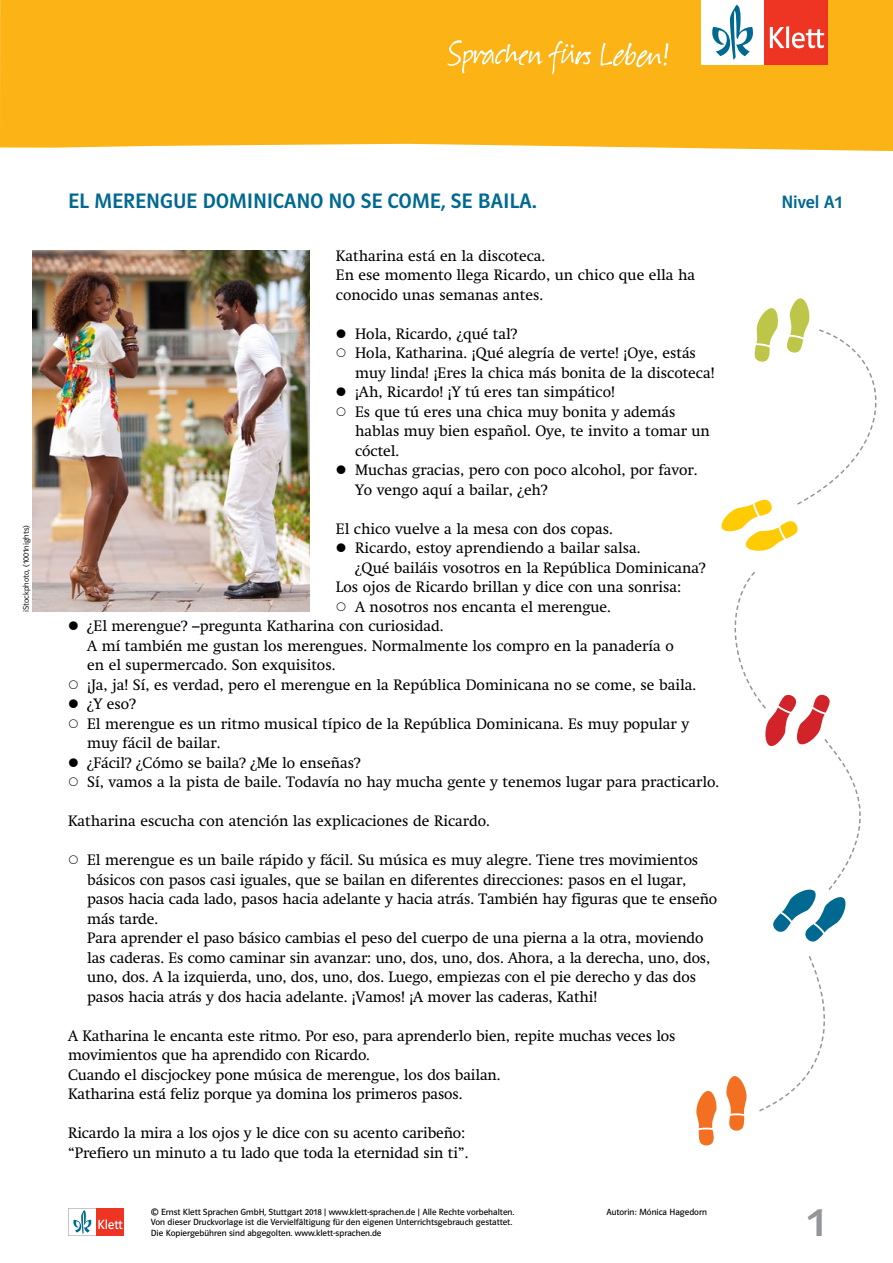
<style>
.page{position:relative;width:893px;height:1263px;background:#fff}
.page>*{position:absolute;margin:0;border:0;box-sizing:border-box;transform-origin:0 0}
.t1{font:42px "Polo ST11 K Krftg";color:#939598}
.t2{font:21px "Polo ST11 K Krftg";color:#006991}
.t3{font:18px "Polo ST11 K Krftg";color:#006991}
.t4{font:15px/19.5px "Klett Swift";color:#000}
.t5{font:9px/10.5px "Polo ST11 K Buch";color:#000}
.t6{font:8.25px "Polo ST11 K Leicht";color:#000}
</style>
<div class="page">
<div style="left:0;top:0;width:893px;height:151px;background:#fcb316"></div>
<div style="left:701px;top:0;width:64px;height:64px;background:#fff"></div>
<div style="left:765px;top:0;width:63px;height:64px;background:#ee3524"></div>
<svg style="left:770px;top:26px;width:54px;height:22px"></svg>
<svg style="left:712px;top:5px;width:41px;height:55px"></svg>
<svg style="left:447px;top:40px;width:221px;height:34px;background:#fcbe39"></svg>
<svg style="left:68px;top:1208px;width:56px;height:28px"></svg>
<img style="left:33px;top:250px;width:276px;height:361px">
<svg style="left:696px;top:1091px;width:21px;height:55px"></svg>
<svg style="left:726px;top:1076px;width:21px;height:55px"></svg>
<svg style="left:721px;top:298px;width:156px;height:253px"></svg>
<svg style="left:734px;top:571px;width:127px;height:371px"></svg>
<svg style="left:759px;top:956px;width:66px;height:156px"></svg>
<p class="t6" style="left:22px;top:612px;width:89px;rotate:-90deg">iStockphoto, (1001nights)</p>
<h2 class="t2" style="left:68px;top:189px;width:470px">EL MERENGUE DOMINICANO NO SE COME, SE BAILA.</h2>
<p class="t3" style="left:781px;top:192px;width:62px">NIVEL A1</p>
<p class="t4" style="left:336px;top:246px;width:361px">Katharina está en la discoteca.<br>En ese momento llega Ricardo, un chico que ella ha conocido unas semanas antes.</p>
<p class="t4" style="left:355px;top:324px;width:361px">Hola, Ricardo, ¿qué tal?<br>Hola, Katharina. ¡Qué alegría de verte! ¡Oye, estás muy linda! ¡Eres la chica más bonita de la discoteca! ¡Ah, Ricardo! ¡Y tú eres tan simpático!<br>Es que tú eres una chica muy bonita y además hablas muy bien español. Oye, te invito a tomar un cóctel.<br>Muchas gracias, pero con poco alcohol, por favor.<br>Yo vengo aquí a bailar, ¿eh?</p>
<p class="t4" style="left:336px;top:519px;width:278px">El chico vuelve a la mesa con dos copas.</p>
<p class="t4" style="left:355px;top:538px;width:287px">Ricardo, estoy aprendiendo a bailar salsa.</p>
<p class="t4" style="left:355px;top:558px;width:352px">¿Qué bailáis vosotros en la República Dominicana?</p>
<p class="t4" style="left:336px;top:577px;width:347px">Los ojos de Ricardo brillan y dice con una sonrisa:</p>
<p class="t4" style="left:355px;top:597px;width:257px">A nosotros nos encanta el merengue.</p>
<p class="t4" style="left:87px;top:616px;width:358px">¿El merengue? –pregunta Katharina con curiosidad.</p>
<p class="t4" style="left:87px;top:636px;width:588px">A mí también me gustan los merengues. Normalmente los compro en la panadería o</p>
<p class="t4" style="left:87px;top:655px;width:250px">en el supermercado. Son exquisitos.</p>
<p class="t4" style="left:87px;top:675px;width:610px">¡Ja, ja! Sí, es verdad, pero el merengue en la República Dominicana no se come, se baila.</p>
<p class="t4" style="left:87px;top:694px;width:50px">¿Y eso?</p>
<p class="t4" style="left:87px;top:714px;width:603px">El merengue es un ritmo musical típico de la República Dominicana. Es muy popular y</p>
<p class="t4" style="left:87px;top:733px;width:135px">muy fácil de bailar.</p>
<p class="t4" style="left:87px;top:753px;width:275px">¿Fácil? ¿Cómo se baila? ¿Me lo enseñas?</p>
<p class="t4" style="left:87px;top:772px;width:634px">Sí, vamos a la pista de baile. Todavía no hay mucha gente y tenemos lugar para practicarlo.</p>
<p class="t4" style="left:68px;top:811px;width:423px">Katharina escucha con atención las explicaciones de Ricardo.</p>
<p class="t4" style="left:87px;top:850px;width:632px">El merengue es un baile rápido y fácil. Su música es muy alegre. Tiene tres movimientos básicos con pasos casi iguales, que se bailan en diferentes direcciones: pasos en el lugar, pasos hacia cada lado, pasos hacia adelante y hacia atrás. También hay figuras que te enseño más tarde.<br>Para aprender el paso básico cambias el peso del cuerpo de una pierna a la otra, moviendo las caderas. Es como caminar sin avanzar: uno, dos, uno, dos. Ahora, a la derecha, uno, dos, uno, dos. A la izquierda, uno, dos, uno, dos. Luego, empiezas con el pie derecho y das dos pasos hacia atrás y dos hacia adelante. ¡Vamos! ¡A mover las caderas, Kathi!</p>
<p class="t4" style="left:68px;top:1026px;width:609px">A Katharina le encanta este ritmo. Por eso, para aprenderlo bien, repite muchas veces los movimientos que ha aprendido con Ricardo.<br>Cuando el discjockey pone música de merengue, los dos bailan.<br>Katharina está feliz porque ya domina los primeros pasos.</p>
<p class="t4" style="left:68px;top:1123px;width:402px">Ricardo la mira a los ojos y le dice con su acento caribeño: “Prefiero un minuto a tu lado que toda la eternidad sin ti”.</p>
<p class="t5" style="left:151px;top:1206px;width:365px">© Ernst Klett Sprachen GmbH, Stuttgart 2018 | www.klett-sprachen.de | Alle Rechte vorbehalten.</p>
<p class="t5" style="left:606px;top:1206px;width:102px">Autorin: Mónica Hagedorn</p>
<p class="t5" style="left:151px;top:1217px;width:363px">Von dieser Druckvorlage ist die Vervielfältigung für den eigenen Unterrichtsgebrauch gestattet.<br>Die Kopiergebühren sind abgegolten. www.klett-sprachen.de</p>
<h1 class="t1" style="left:808px;top:1199px;width:19px">1</h1>
</div>
